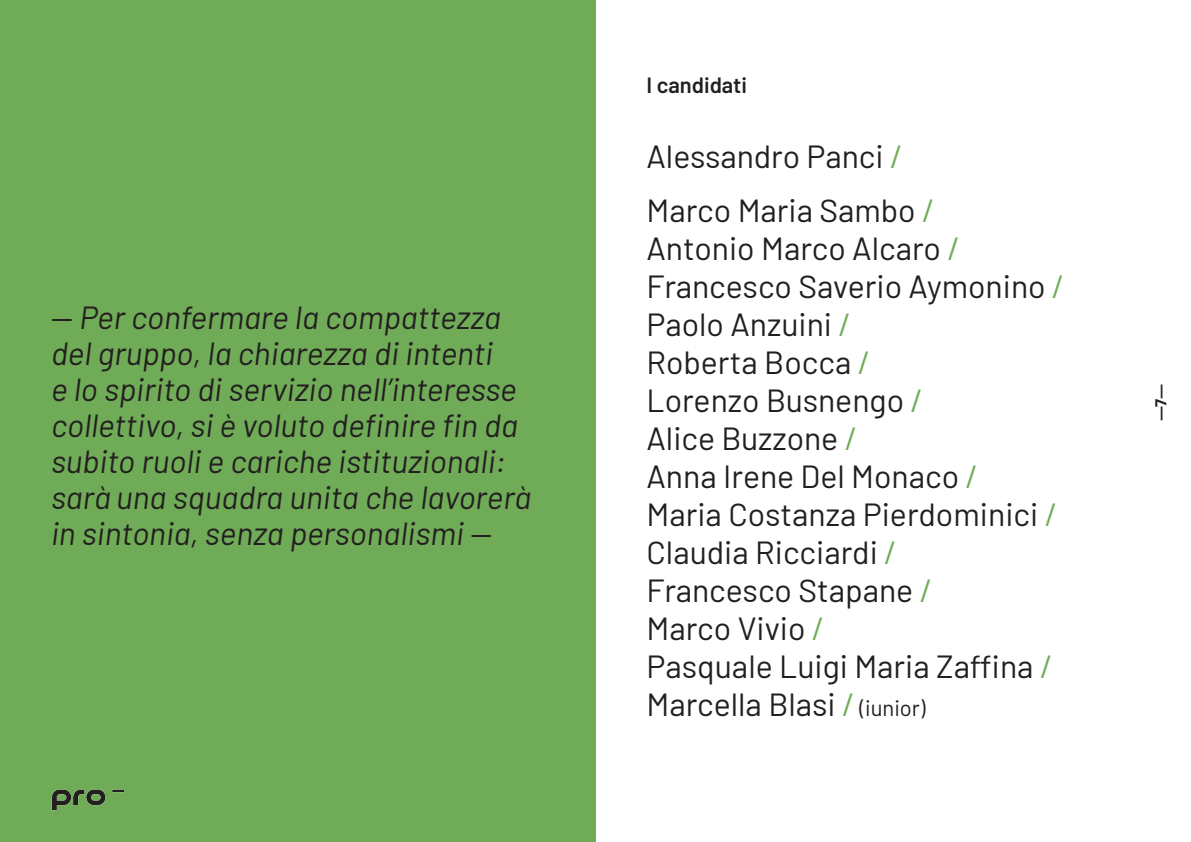
<style>
.page{position:relative;width:1191px;height:842px;background:#fff}
.page>*{position:absolute;margin:0;border:0;box-sizing:border-box;transform-origin:0 0}
.t1{font:32px/38px "Barlow";color:#231f20}
.t2{font:italic 32px/36px "Barlow";color:#231f20}
.t3{font:600 22px "Barlow";color:#231f20}
.t4{font:600 18px "Calibre";color:#231f20}
.s1{font-style:normal}
.s2{color:#70ac57}
.s3{font-size:22px}
</style>
<div class="page">
<div style="left:0;top:0;width:595px;height:842px;background:#70ac57"></div>
<img style="left:51px;top:789px;width:73px;height:22px">
<div style="left:111px;top:795px;width:137px;height:17px;background:#70ac57"></div>
<p class="t2" style="left:51px;top:297px;width:481px"><span class="s1">—</span> Per confermare la compattezza del gruppo, la chiarezza di intenti<br>e lo spirito di servizio nell’interesse collettivo, si è voluto definire fin da subito ruoli e cariche istituzionali: sarà una squadra unita che lavorerà in sintonia, senza personalismi <span class="s1">—</span></p>
<p class="t3" style="left:646px;top:69px;width:102px">I candidati</p>
<p class="t1" style="left:646px;top:135px;width:258px">Alessandro Panci <span class="s2">/</span></p>
<p class="t1" style="left:646px;top:189px;width:290px">Marco Maria Sambo <span class="s2">/</span></p>
<p class="t1" style="left:646px;top:227px;width:315px">Antonio Marco Alcaro <span class="s2">/</span></p>
<p class="t1" style="left:646px;top:265px;width:420px">Francesco Saverio Aymonino <span class="s2">/</span></p>
<p class="t1" style="left:646px;top:303px;width:206px">Paolo Anzuini <span class="s2">/</span></p>
<p class="t1" style="left:646px;top:341px;width:225px">Roberta Bocca <span class="s2">/</span></p>
<p class="t1" style="left:646px;top:379px;width:278px">Lorenzo Busnengo <span class="s2">/</span></p>
<p class="t1" style="left:646px;top:417px;width:212px">Alice Buzzone <span class="s2">/</span></p>
<p class="t1" style="left:646px;top:455px;width:333px">Anna Irene Del Monaco <span class="s2">/</span></p>
<p class="t1" style="left:646px;top:493px;width:412px">Maria Costanza Pierdominici <span class="s2">/</span></p>
<p class="t1" style="left:646px;top:531px;width:252px">Claudia Ricciardi <span class="s2">/</span></p>
<p class="t1" style="left:646px;top:569px;width:287px">Francesco Stapane <span class="s2">/</span></p>
<p class="t1" style="left:646px;top:607px;width:180px">Marco Vivio <span class="s2">/</span></p>
<p class="t1" style="left:646px;top:645px;width:408px">Pasquale Luigi Maria Zaffina <span class="s2">/<br></span>Marcella Blasi <span class="s2">/</span> <span class="s3">(iunior)</span></p>
<p class="t4" style="left:1150px;top:421px;width:38px;rotate:-90deg">—7—</p>
</div>
